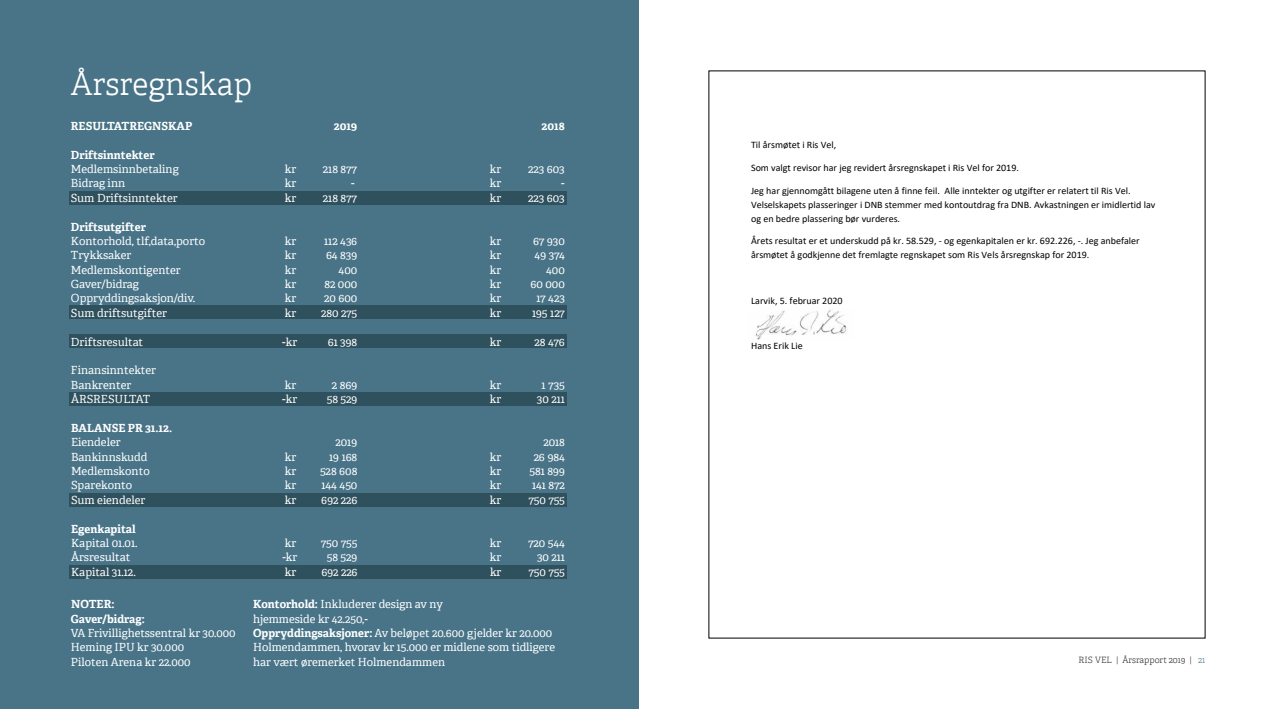
<style>
.page{position:relative;width:1276px;height:709px;background:#fff}
.page>*{position:absolute;margin:0;border:0;box-sizing:border-box;transform-origin:0 0}
.t1{font:300 31.25px "Adelle W01";color:#fff}
.t2{font:11.25px/14.4px "Adelle W01";color:#fff}
.t3{font:700 11.25px/14.2px "Adelle W01";color:#fff}
.t4{font:9.88px/13.9px "Calibri";color:#000}
.t5{font:300 8.75px "Adelle W01";color:#3c3c3b}
.s1{font-weight:700}
.s2{color:#598194}
</style>
<div class="page">
<div style="left:0;top:0;width:638px;height:709px;background:#497488"></div>
<div style="left:69px;top:191px;width:498px;height:13px;background:#2f505d"></div>
<div style="left:69px;top:306px;width:498px;height:13px;background:#2f505d"></div>
<div style="left:69px;top:334px;width:498px;height:14px;background:#2f505d"></div>
<div style="left:69px;top:392px;width:498px;height:13px;background:#2f505d"></div>
<div style="left:69px;top:493px;width:498px;height:13px;background:#2f505d"></div>
<div style="left:69px;top:565px;width:498px;height:13px;background:#2f505d"></div>
<img style="left:755px;top:310px;width:92px;height:29px">
<h1 class="t1" style="left:71px;top:66px;width:183px">Årsregnskap</h1>
<p class="t3" style="left:71px;top:119px;width:123px">RESULTATREGNSKAP</p>
<p class="t3" style="left:334px;top:119px;width:25px">2019</p>
<p class="t3" style="left:541px;top:119px;width:25px">2018</p>
<p class="t3" style="left:71px;top:147px;width:85px">Driftsinntekter</p>
<p class="t2" style="left:71px;top:162px;width:109px">Medlemsinnbetaling</p>
<p class="t2" style="left:285px;top:162px;width:13px">kr</p>
<p class="t2" style="left:323px;top:162px;width:36px">218 877</p>
<p class="t2" style="left:490px;top:162px;width:13px">kr</p>
<p class="t2" style="left:528px;top:162px;width:38px">223 603</p>
<p class="t2" style="left:71px;top:176px;width:56px">Bidrag inn</p>
<p class="t2" style="left:285px;top:176px;width:13px">kr</p>
<p class="t2" style="left:351px;top:176px;width:5px">-</p>
<p class="t2" style="left:490px;top:176px;width:13px">kr</p>
<p class="t2" style="left:561px;top:176px;width:5px">-</p>
<p class="t2" style="left:71px;top:191px;width:108px">Sum Driftsinntekter</p>
<p class="t2" style="left:285px;top:191px;width:13px">kr</p>
<p class="t2" style="left:323px;top:191px;width:36px">218 877</p>
<p class="t2" style="left:490px;top:191px;width:13px">kr</p>
<p class="t2" style="left:528px;top:191px;width:38px">223 603</p>
<p class="t3" style="left:71px;top:219px;width:77px">Driftsutgifter</p>
<p class="t2" style="left:71px;top:234px;width:136px">Kontorhold, tlf,data,porto</p>
<p class="t2" style="left:285px;top:234px;width:13px">kr</p>
<p class="t2" style="left:324px;top:234px;width:35px">112 436</p>
<p class="t2" style="left:490px;top:234px;width:13px">kr</p>
<p class="t2" style="left:533px;top:234px;width:33px">67 930</p>
<p class="t2" style="left:71px;top:248px;width:62px">Trykksaker</p>
<p class="t2" style="left:285px;top:248px;width:13px">kr</p>
<p class="t2" style="left:326px;top:248px;width:33px">64 839</p>
<p class="t2" style="left:490px;top:248px;width:13px">kr</p>
<p class="t2" style="left:534px;top:248px;width:32px">49 374</p>
<p class="t2" style="left:71px;top:262px;width:111px">Medlemskontigenter</p>
<p class="t2" style="left:285px;top:262px;width:13px">kr</p>
<p class="t2" style="left:338px;top:262px;width:20px">400</p>
<p class="t2" style="left:490px;top:262px;width:13px">kr</p>
<p class="t2" style="left:546px;top:262px;width:20px">400</p>
<p class="t2" style="left:71px;top:277px;width:70px">Gaver/bidrag</p>
<p class="t2" style="left:285px;top:277px;width:13px">kr</p>
<p class="t2" style="left:324px;top:277px;width:34px">82 000</p>
<p class="t2" style="left:490px;top:277px;width:13px">kr</p>
<p class="t2" style="left:530px;top:277px;width:36px">60 000</p>
<p class="t2" style="left:71px;top:291px;width:126px">Oppryddingsaksjon/div.</p>
<p class="t2" style="left:285px;top:291px;width:13px">kr</p>
<p class="t2" style="left:324px;top:291px;width:35px">20 600</p>
<p class="t2" style="left:490px;top:291px;width:13px">kr</p>
<p class="t2" style="left:536px;top:291px;width:30px">17 423</p>
<p class="t2" style="left:71px;top:306px;width:98px">Sum driftsutgifter</p>
<p class="t2" style="left:285px;top:306px;width:13px">kr</p>
<p class="t2" style="left:321px;top:306px;width:38px">280 275</p>
<p class="t2" style="left:490px;top:306px;width:13px">kr</p>
<p class="t2" style="left:532px;top:306px;width:34px">195 127</p>
<p class="t2" style="left:71px;top:334px;width:74px">Driftsresultat</p>
<p class="t2" style="left:282px;top:334px;width:17px">-kr</p>
<p class="t2" style="left:328px;top:334px;width:31px">61 398</p>
<p class="t2" style="left:490px;top:334px;width:13px">kr</p>
<p class="t2" style="left:534px;top:334px;width:32px">28 476</p>
<p class="t2" style="left:71px;top:363px;width:87px">Finansinntekter<br>Bankrenter</p>
<p class="t2" style="left:285px;top:377px;width:13px">kr</p>
<p class="t2" style="left:332px;top:377px;width:27px">2 869</p>
<p class="t2" style="left:490px;top:377px;width:13px">kr</p>
<p class="t2" style="left:541px;top:377px;width:25px">1 735</p>
<p class="t2" style="left:71px;top:392px;width:81px">ÅRSRESULTAT</p>
<p class="t2" style="left:282px;top:392px;width:17px">-kr</p>
<p class="t2" style="left:327px;top:392px;width:32px">58 529</p>
<p class="t2" style="left:490px;top:392px;width:13px">kr</p>
<p class="t2" style="left:537px;top:392px;width:29px">30 211</p>
<p class="t3" style="left:71px;top:421px;width:103px">BALANSE PR 31.12.</p>
<p class="t2" style="left:71px;top:435px;width:51px">Eiendeler</p>
<p class="t2" style="left:335px;top:435px;width:23px">2019</p>
<p class="t2" style="left:543px;top:435px;width:23px">2018</p>
<p class="t2" style="left:71px;top:449px;width:78px">Bankinnskudd</p>
<p class="t2" style="left:285px;top:449px;width:13px">kr</p>
<p class="t2" style="left:329px;top:449px;width:30px">19 168</p>
<p class="t2" style="left:490px;top:449px;width:13px">kr</p>
<p class="t2" style="left:534px;top:449px;width:33px">26 984</p>
<p class="t2" style="left:71px;top:464px;width:80px">Medlemskonto</p>
<p class="t2" style="left:285px;top:464px;width:13px">kr</p>
<p class="t2" style="left:320px;top:464px;width:39px">528 608</p>
<p class="t2" style="left:490px;top:464px;width:13px">kr</p>
<p class="t2" style="left:529px;top:464px;width:37px">581 899</p>
<p class="t2" style="left:71px;top:478px;width:63px">Sparekonto</p>
<p class="t2" style="left:285px;top:478px;width:13px">kr</p>
<p class="t2" style="left:321px;top:478px;width:37px">144 450</p>
<p class="t2" style="left:490px;top:478px;width:13px">kr</p>
<p class="t2" style="left:532px;top:478px;width:34px">141 872</p>
<p class="t2" style="left:71px;top:492px;width:76px">Sum eiendeler</p>
<p class="t2" style="left:285px;top:492px;width:13px">kr</p>
<p class="t2" style="left:321px;top:492px;width:38px">692 226</p>
<p class="t2" style="left:490px;top:492px;width:13px">kr</p>
<p class="t2" style="left:528px;top:492px;width:38px">750 755</p>
<p class="t3" style="left:71px;top:521px;width:66px">Egenkapital</p>
<p class="t2" style="left:71px;top:536px;width:68px">Kapital 01.01.</p>
<p class="t2" style="left:285px;top:536px;width:13px">kr</p>
<p class="t2" style="left:321px;top:536px;width:38px">750 755</p>
<p class="t2" style="left:490px;top:536px;width:13px">kr</p>
<p class="t2" style="left:528px;top:536px;width:38px">720 544</p>
<p class="t2" style="left:71px;top:550px;width:61px">Årsresultat</p>
<p class="t2" style="left:282px;top:550px;width:17px">-kr</p>
<p class="t2" style="left:327px;top:550px;width:32px">58 529</p>
<p class="t2" style="left:490px;top:550px;width:13px">kr</p>
<p class="t2" style="left:537px;top:550px;width:29px">30 211</p>
<p class="t2" style="left:71px;top:564px;width:66px">Kapital 31.12.</p>
<p class="t2" style="left:285px;top:564px;width:13px">kr</p>
<p class="t2" style="left:321px;top:564px;width:38px">692 226</p>
<p class="t2" style="left:490px;top:564px;width:13px">kr</p>
<p class="t2" style="left:528px;top:564px;width:38px">750 755</p>
<p class="t3" style="left:71px;top:597px;width:75px">NOTER:<br>Gaver/bidrag:</p>
<p class="t2" style="left:71px;top:626px;width:166px">VA Frivillighetssentral kr 30.000<br>Heming IPU kr 30.000<br>Piloten Arena kr 22.000</p>
<p class="t2" style="left:253px;top:597px;width:303px"><span class="s1">Kontorhold:</span> Inkluderer design av ny<br>hjemmeside kr 42.250,-<br><span class="s1">Oppryddingsaksjoner:</span> Av beløpet 20.600 gjelder kr 20.000<br>Holmendammen, hvorav kr 15.000 er midlene som tidligere har vært øremerket Holmendammen</p>
<p class="t4" style="left:751px;top:138px;width:87px">Til årsmøtet i Ris Vel,</p>
<p class="t4" style="left:751px;top:161px;width:269px">Som valgt revisor har jeg revidert årsregnskapet i Ris Vel for 2019.</p>
<p class="t4" style="left:751px;top:183px;width:406px">Jeg har gjennomgått bilagene uten å finne feil. Alle inntekter og utgifter er relatert til Ris Vel.<br>Velselskapets plasseringer i DNB stemmer med kontoutdrag fra DNB. Avkastningen er imidlertid lav og en bedre plassering bør vurderes.</p>
<p class="t4" style="left:751px;top:234px;width:390px">Årets resultat er et underskudd på kr. 58.529, - og egenkapitalen er kr. 692.226, -. Jeg anbefaler årsmøtet å godkjenne det fremlagte regnskapet som Ris Vels årsregnskap for 2019.</p>
<p class="t4" style="left:751px;top:293px;width:93px">Larvik, 5. februar 2020</p>
<p class="t4" style="left:751px;top:339px;width:53px">Hans Erik Lie</p>
<p class="t5" style="left:1078px;top:655px;width:128px">RIS VEL | Årsrapport 2019 | <span class="s2">21</span></p>
</div>
